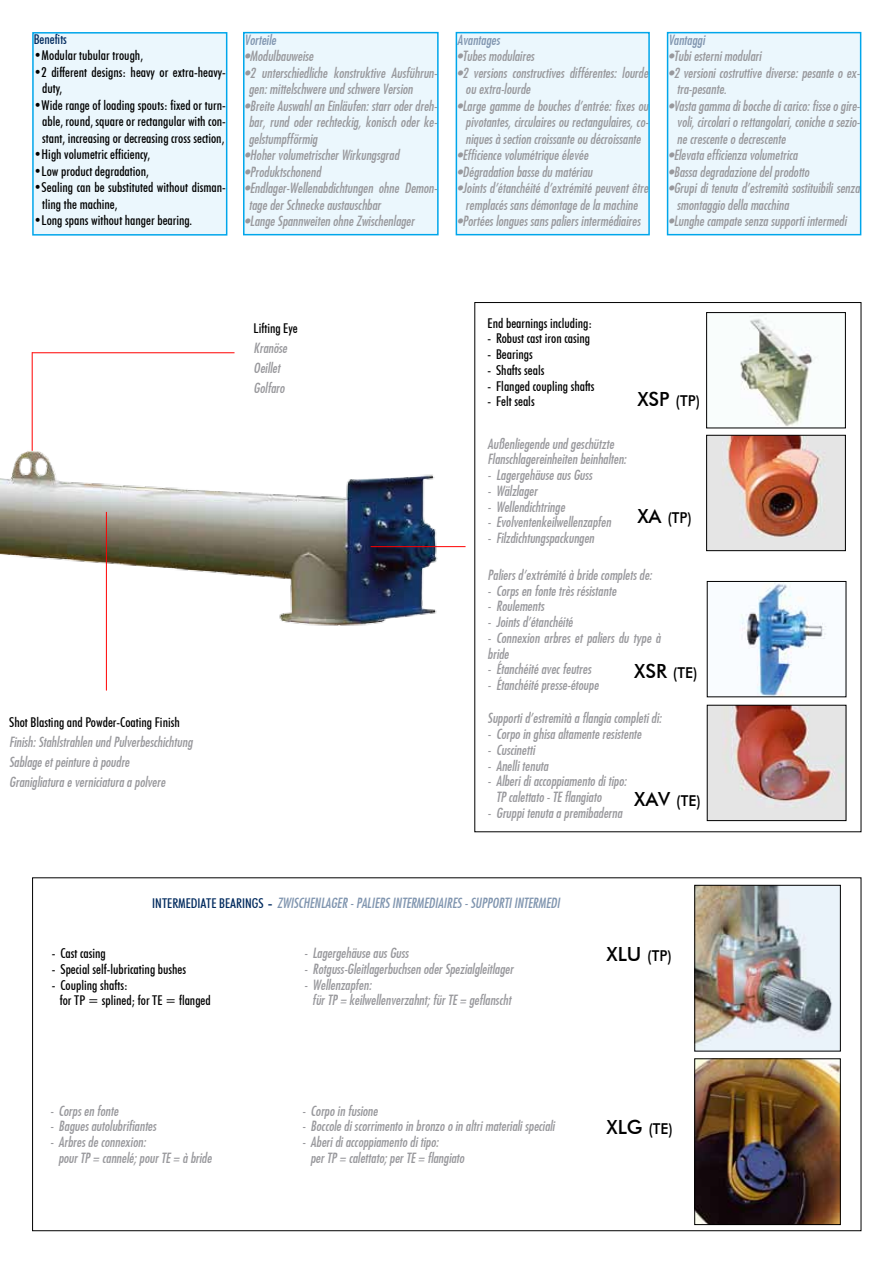
<style>
.page{position:relative;width:893px;height:1263px;background:#fff}
.page>*{position:absolute;margin:0;border:0;box-sizing:border-box;transform-origin:0 0}
.t1{font:500 15px "Futura BT";color:#000}
.t2{font:13.5px/16.5px "Futura Md Cn BT Italic";color:#98989c}
.t3{font:500 condensed 13.5px/16.5px "Futura BT";color:#000}
.t4{font:13.5px "Futura Md Cn BT Italic";color:#8095af}
.t5{font:500 condensed 13.5px "Futura BT";color:#002a5e}
.s1{font-size:19.5px}
.s2{font-family:"Futura BT";font-weight:500;font-stretch:condensed;color:#002a5e}
.s3{font-family:"Futura BT";font-weight:500;color:#002a5e}
</style>
<div class="page">
<div style="left:33px;top:33px;width:194px;height:202px;background:#ebf7fd"></div>
<div style="left:32px;top:32px;width:195px;height:204px;border:2px solid #00a6eb"></div>
<div style="left:244px;top:33px;width:194px;height:202px;background:#ebf7fd"></div>
<div style="left:243px;top:32px;width:196px;height:203px;border:2px solid #00a6eb"></div>
<div style="left:456px;top:33px;width:193px;height:202px;background:#ebf7fd"></div>
<div style="left:456px;top:32px;width:194px;height:203px;border:2px solid #00a6eb"></div>
<div style="left:668px;top:33px;width:193px;height:202px;background:#ebf7fd"></div>
<div style="left:667px;top:32px;width:194px;height:203px;border:2px solid #00a6eb"></div>
<img style="left:0;top:398px;width:459px;height:261px">
<hr style="left:32px;top:352px;width:202px;height:1px;background:#f00">
<hr style="left:32px;top:352px;width:1px;height:99px;background:#f00">
<hr style="left:106px;top:512px;width:1px;height:178px;background:#f00">
<hr style="left:371px;top:546px;width:95px;height:1px;background:#f00">
<img style="left:696px;top:887px;width:142px;height:162px">
<div style="left:694px;top:885px;width:146px;height:166px;border:1px solid #000"></div>
<img style="left:696px;top:1060px;width:142px;height:163px">
<div style="left:694px;top:1058px;width:146px;height:167px;border:1px solid #000"></div>
<img style="left:740px;top:314px;width:77px;height:112px">
<div style="left:706px;top:312px;width:140px;height:116px;border:1px solid #000"></div>
<img style="left:740px;top:583px;width:87px;height:112px">
<img style="left:708px;top:437px;width:136px;height:112px">
<div style="left:706px;top:435px;width:140px;height:116px;border:1px solid #000"></div>
<img style="left:709px;top:707px;width:135px;height:112px">
<div style="left:707px;top:705px;width:139px;height:116px;border:1px solid #000"></div>
<p class="t5" style="left:34px;top:31px;width:35px">Benefits</p>
<p class="t3" style="left:34px;top:47px;width:111px">•Modular tubular trough,</p>
<p class="t3" style="left:42px;top:64px;width:185px;text-indent:-9px">•2 different designs: heavy or extra-heavy&shy;duty,</p>
<p class="t3" style="left:42px;top:97px;width:185px;text-align:justify;text-indent:-9px">•Wide range of loading spouts: fixed or turn&shy;able, round, square or rectangular with con&shy;stant, increasing or decreasing cross section,</p>
<p class="t3" style="left:34px;top:146px;width:118px">•High volumetric efficiency,</p>
<p class="t3" style="left:34px;top:163px;width:117px">•Low product degradation,</p>
<p class="t3" style="left:42px;top:179px;width:185px;text-indent:-9px">•Sealing can be substituted without disman&shy;tling the machine,</p>
<p class="t3" style="left:34px;top:212px;width:160px">•Long spans without hanger bearing.</p>
<p class="t4" style="left:244px;top:31px;width:33px">Vorteile</p>
<p class="t2" style="left:244px;top:48px;width:70px">•Modulbauweise</p>
<p class="t2" style="left:249px;top:64px;width:190px;text-indent:-4px">•2 unterschiedliche konstruktive Ausführun&shy;gen: mittelschwere und schwere Version</p>
<p class="t2" style="left:249px;top:97px;width:190px;text-align:justify;text-indent:-4px">•Breite Auswahl an Einläufen: starr oder dreh&shy;bar, rund oder rechteckig, konisch oder ke&shy;gelstumpfförmig</p>
<p class="t2" style="left:244px;top:147px;width:156px">•Hoher volumetrischer Wirkungsgrad</p>
<p class="t2" style="left:244px;top:163px;width:78px">•Produktschonend</p>
<p class="t2" style="left:249px;top:180px;width:190px;text-indent:-4px">•Endlager-Wellenabdichtungen ohne Demon&shy;tage der Schnecke austauschbar</p>
<p class="t2" style="left:244px;top:213px;width:171px">•Lange Spannweiten ohne Zwischenlager</p>
<p class="t4" style="left:457px;top:31px;width:44px">Avantages</p>
<p class="t2" style="left:457px;top:48px;width:79px">•Tubes modulaires</p>
<p class="t2" style="left:466px;top:64px;width:184px;text-indent:-9px">•2 versions constructives différentes: lourde ou extra-lourde</p>
<p class="t2" style="left:466px;top:97px;width:184px;text-align:justify;text-indent:-9px">•Large gamme de bouches d’entrée: fixes ou pivotantes, circulaires ou rectangulaires, co&shy;niques à section croissante ou décroissante</p>
<p class="t2" style="left:457px;top:147px;width:133px">•Efficience volumétrique élevée</p>
<p class="t2" style="left:457px;top:163px;width:137px">•Dégradation basse du matériau</p>
<p class="t2" style="left:457px;top:180px;width:193px;text-align:center">•Joints d’étanchéité d’extrémité peuvent être remplacés sans démontage de la machine</p>
<p class="t2" style="left:457px;top:213px;width:185px">•Portées longues sans paliers intermédiaires</p>
<p class="t4" style="left:668px;top:31px;width:38px">Vantaggi</p>
<p class="t2" style="left:668px;top:48px;width:94px">•Tubi esterni modulari</p>
<p class="t2" style="left:677px;top:64px;width:185px;text-indent:-9px">•2 versioni costruttive diverse: pesante o ex&shy;tra-pesante.</p>
<p class="t2" style="left:677px;top:97px;width:185px;text-align:justify;text-indent:-9px">•Vasta gamma di bocche di carico: fisse o gire&shy;voli, circolari o rettangolari, coniche a sezio&shy;ne crescente o decrescente</p>
<p class="t2" style="left:668px;top:147px;width:131px">•Elevata efficienza volumetrica</p>
<p class="t2" style="left:668px;top:163px;width:143px">•Bassa degradazione del prodotto</p>
<p class="t2" style="left:677px;top:180px;width:185px;text-indent:-9px">•Grupi di tenuta d’estremità sostituibili senza smontaggio della macchina</p>
<p class="t2" style="left:668px;top:213px;width:180px">•Lunghe campate senza supporti intermedi</p>
<p class="t3" style="left:254px;top:320px;width:46px">Lifting Eye</p>
<p class="t2" style="left:254px;top:338px;width:35px;line-height:20px">Kranöse<br>Oeillet<br>Golfaro</p>
<p class="t3" style="left:9px;top:713px;width:172px">Shot Blasting and Powder-Coating Finish</p>
<p class="t2" style="left:9px;top:731px;width:185px;line-height:20px">Finish: Stahlstrahlen und Pulverbeschichtung<br>Sablage et peinture à poudre<br>Granigliatura e verniciatura a polvere</p>
<p class="t3" style="left:488px;top:315px;width:106px">End bearnings including:</p>
<p class="t3" style="left:488px;top:330px;width:104px">- Robust cast iron casing</p>
<p class="t3" style="left:488px;top:346px;width:47px">- Bearings</p>
<p class="t3" style="left:488px;top:362px;width:58px">- Shafts seals</p>
<p class="t3" style="left:488px;top:378px;width:108px">- Flanged coupling shafts</p>
<p class="t3" style="left:488px;top:393px;width:49px">- Felt seals</p>
<p class="t2" style="left:488px;top:435px;width:140px;line-height:15.8px">Außenliegende und geschützte<br>Flanschlagereinheiten beinhalten:</p>
<p class="t2" style="left:488px;top:466px;width:106px">- Lagergehäuse aus Guss</p>
<p class="t2" style="left:488px;top:482px;width:51px">- Wälzlager</p>
<p class="t2" style="left:488px;top:498px;width:79px">- Wellendichtringe</p>
<p class="t2" style="left:488px;top:514px;width:125px">- Evolventenkeilwellenzapfen</p>
<p class="t2" style="left:488px;top:530px;width:108px">- Filzdichtungspackungen</p>
<p class="t2" style="left:488px;top:566px;width:166px">Paliers d’extrémité à bride complets de:</p>
<p class="t2" style="left:488px;top:582px;width:130px">- Corps en fonte très résistante</p>
<p class="t2" style="left:488px;top:598px;width:58px">- Roulements</p>
<p class="t2" style="left:488px;top:613px;width:87px">- Joints d’étanchéité</p>
<p class="t2" style="left:488px;top:630px;width:175px;line-height:15.8px">- Connexion arbres et paliers du type à bride</p>
<p class="t2" style="left:488px;top:661px;width:105px">- Étanchéité avec feutres</p>
<p class="t2" style="left:488px;top:677px;width:112px">- Étanchéité presse-étoupe</p>
<p class="t2" style="left:488px;top:710px;width:175px">Supporti d’estremità a flangia completi di:</p>
<p class="t2" style="left:488px;top:725px;width:155px">- Corpo in ghisa altamente resistente</p>
<p class="t2" style="left:488px;top:741px;width:49px">- Cuscinetti</p>
<p class="t2" style="left:488px;top:757px;width:62px">- Anelli tenuta</p>
<p class="t2" style="left:496px;top:773px;width:132px;line-height:15.8px;text-indent:-9px">- Alberi di accoppiamento di tipo:<br>TP calettato - TE flangiato</p>
<p class="t2" style="left:488px;top:804px;width:136px">- Gruppi tenuta a premibaderna</p>
<p class="t1" style="left:637px;top:392px;width:64px"><span class="s1">XSP</span> (TP)</p>
<p class="t1" style="left:637px;top:509px;width:56px"><span class="s1">XA</span> (TP)</p>
<p class="t1" style="left:634px;top:664px;width:65px"><span class="s1">XSR</span> (TE)</p>
<p class="t1" style="left:634px;top:791px;width:68px"><span class="s1">XAV</span> (TE)</p>
<p class="t4" style="left:152px;top:894px;width:409px"><span class="s2">INTERMEDIATE BEARINGS</span> <span class="s3">-</span> ZWISCHENLAGER - PALIERS INTERMEDIAIRES - SUPPORTI INTERMEDI</p>
<p class="t3" style="left:52px;top:945px;width:55px">- Cast casing</p>
<p class="t3" style="left:52px;top:961px;width:136px">- Special self-lubricating bushes</p>
<p class="t3" style="left:60px;top:977px;width:152px;line-height:15.8px;text-indent:-8px">- Coupling shafts:<br>for TP = splined; for TE = flanged</p>
<p class="t2" style="left:50px;top:1102px;width:70px">- Corps en fonte</p>
<p class="t2" style="left:50px;top:1118px;width:108px">- Bagues autolubrifiantes</p>
<p class="t2" style="left:58px;top:1134px;width:155px;line-height:15.8px;text-indent:-8px">- Arbres de connexion:<br>pour TP = cannelé; pour TE = à bride</p>
<p class="t2" style="left:304px;top:945px;width:106px">- Lagergehäuse aus Guss</p>
<p class="t2" style="left:304px;top:960px;width:211px">- Rotguss-Gleitlagerbuchsen oder Spezialgleitlager</p>
<p class="t2" style="left:312px;top:976px;width:200px;line-height:15.8px;text-indent:-8px">- Wellenzapfen:<br>für TP = keilwellenverzahnt; für TE = geflanscht</p>
<p class="t2" style="left:302px;top:1102px;width:77px">- Corpo in fusione</p>
<p class="t2" style="left:302px;top:1118px;width:254px">- Boccole di scorrimento in bronzo o in altri materiali speciali</p>
<p class="t2" style="left:310px;top:1134px;width:155px;line-height:15.8px;text-indent:-8px">- Aberi di accoppiamento di tipo:<br>per TP = calettato; per TE = flangiato</p>
<p class="t1" style="left:607px;top:946px;width:67px"><span class="s1">XLU</span> (TP)</p>
<p class="t1" style="left:607px;top:1119px;width:68px"><span class="s1">XLG</span> (TE)</p>
</div>
